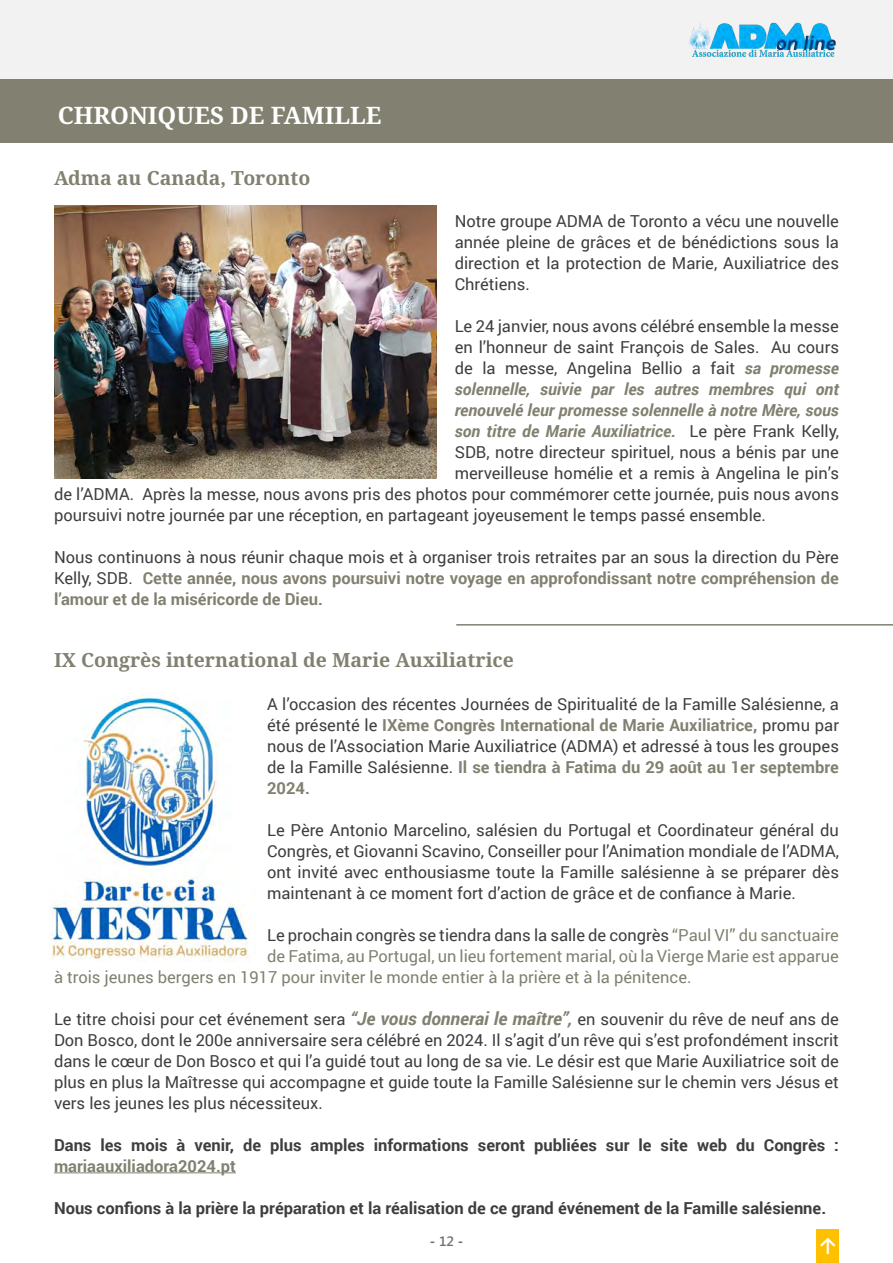
<style>
.page{position:relative;width:893px;height:1263px;background:#fff}
.page>*{position:absolute;margin:0;border:0;box-sizing:border-box;transform-origin:0 0}
.t1{font:700 24px "Noto Serif";color:#fff}
.t2{font:700 19.5px "Noto Serif";color:#828070}
.t3{font:16.5px/21px "Roboto";color:#3e3e3f;text-align:justify}
.t4{font:700 16.5px/21px "Roboto";color:#828070;text-align:justify}
.t5{font:700 16.5px/21px "Roboto";color:#3e3e3f}
.t6{font:16.5px "Roboto";color:#828070}
.t7{font:italic 700 16.5px "Roboto";color:#828070}
.t8{font:700 13.5px "Segoe UI";color:#6d6e70}
.s1{font-weight:700;font-style:italic;color:#828070}
.s2{font-weight:400;font-style:normal;color:#3e3e3f}
.s3{font-weight:400;color:#3e3e3f}
.s4{font-weight:700;color:#828070}
.s5{color:#828070}
.s6{font-weight:700;font-style:italic;font-size:18px;color:#828070}
.s7{font-weight:600}
</style>
<div class="page">
<div style="left:0;top:0;width:893px;height:80px;background:#f2f2f2"></div>
<img style="left:689px;top:22px;width:147px;height:35px">
<div style="left:816px;top:1229px;width:23px;height:34px;background:#ffc000"></div>
<svg style="left:820px;top:1237px;width:16px;height:17px"></svg>
<div style="left:0;top:80px;width:893px;height:62px;background:#828070"></div>
<hr style="left:54px;top:1172px;width:182px;height:1px;background:#828070">
<img style="left:54px;top:206px;width:383px;height:272px">
<hr style="left:456px;top:624px;width:437px;height:2px;background:#828070">
<img style="left:51px;top:697px;width:197px;height:265px">
<p class="t1" style="left:58px;top:98px;width:325px">CHRONIQUES DE FAMILLE</p>
<p class="t2" style="left:54px;top:164px;width:258px">Adma au Canada, Toronto</p>
<p class="t3" style="left:455px;top:210px;width:386px">Notre groupe ADMA de Toronto a vécu une nouvelle année pleine de grâces et de bénédictions sous la direction et la protection de Marie, Auxiliatrice des Chrétiens.</p>
<p class="t3" style="left:455px;top:315px;width:386px">Le 24 janvier, nous avons célébré ensemble la messe</p>
<p class="t3" style="left:455px;top:336px;width:386px">en l’honneur de saint François de Sales. Au cours</p>
<p class="t3" style="left:455px;top:357px;width:386px">de la messe, Angelina Bellio a fait <span class="s1">sa promesse</span></p>
<p class="t7" style="left:455px;top:377px;width:386px">solennelle, suivie par les autres membres qui ont</p>
<p class="t7" style="left:455px;top:398px;width:386px">renouvelé leur promesse solennelle à notre Mère, sous</p>
<p class="t7" style="left:455px;top:419px;width:386px">son titre de Marie Auxiliatrice. <span class="s2">Le père Frank Kelly,</span></p>
<p class="t3" style="left:455px;top:441px;width:386px">SDB, notre directeur spirituel, nous a bénis par une</p>
<p class="t3" style="left:455px;top:462px;width:386px">merveilleuse homélie et a remis à Angelina le pin’s</p>
<p class="t3" style="left:54px;top:483px;width:786px">de l’ADMA. Après la messe, nous avons pris des photos pour commémorer cette journée, puis nous avons</p>
<p class="t3" style="left:54px;top:504px;width:713px">poursuivi notre journée par une réception, en partageant joyeusement le temps passé ensemble.</p>
<p class="t4" style="left:54px;top:546px;width:786px"><span class="s3">Nous continuons à nous réunir chaque mois et à organiser trois retraites par an sous la direction du Père Kelly, SDB.</span> Cette année, nous avons poursuivi notre voyage en approfondissant notre compréhension de l’amour et de la miséricorde de Dieu.</p>
<p class="t2" style="left:54px;top:647px;width:461px">IX Congrès international de Marie Auxiliatrice</p>
<p class="t3" style="left:267px;top:693px;width:573px">A l’occasion des récentes Journées de Spiritualité de la Famille Salésienne, a été présenté le <span class="s4">IXème Congrès International de Marie Auxiliatrice,</span> promu par nous de l’Association Marie Auxiliatrice (ADMA) et adressé à tous les groupes de la Famille Salésienne. <span class="s4">Il se tiendra à Fatima du 29 août au 1er septembre 2024.</span></p>
<p class="t3" style="left:267px;top:819px;width:573px">Le Père Antonio Marcelino, salésien du Portugal et Coordinateur général du Congrès, et Giovanni Scavino, Conseiller pour l’Animation mondiale de l’ADMA, ont invité avec enthousiasme toute la Famille salésienne à se préparer dès maintenant à ce moment fort d’action de grâce et de confiance à Marie.</p>
<p class="t3" style="left:267px;top:924px;width:573px">Le prochain congrès se tiendra dans la salle de congrès <span class="s5">“Paul VI” du sanctuaire</span></p>
<p class="t6" style="left:267px;top:944px;width:573px">de Fatima, au Portugal, un lieu fortement marial, où la Vierge Marie est apparue</p>
<p class="t6" style="left:54px;top:965px;width:639px">à trois jeunes bergers en 1917 pour inviter le monde entier à la prière et à la pénitence.</p>
<p class="t3" style="left:54px;top:1008px;width:786px">Le titre choisi pour cet événement sera <span class="s6">“Je vous donnerai le maître”,</span> en souvenir du rêve de neuf ans de Don Bosco, dont le 200e anniversaire sera célébré en 2024. Il s’agit d’un rêve qui s’est profondément inscrit dans le cœur de Don Bosco et qui l’a guidé tout au long de sa vie. Le désir est que Marie Auxiliatrice soit de plus en plus la Maîtresse qui accompagne et guide toute la Famille Salésienne sur le chemin vers Jésus et vers les jeunes les plus nécessiteux.</p>
<p class="t5" style="left:54px;top:1133px;width:786px">Dans les mois à venir, de plus amples informations seront publiées sur le site web du Congrès : <span class="s5">mariaauxiliadora2024.pt</span></p>
<p class="t5" style="left:54px;top:1196px;width:774px">Nous confions à la prière la préparation et la réalisation de ce grand événement de la Famille salésienne.</p>
<p class="t8" style="left:430px;top:1229px;width:35px">- <span class="s7">12</span> -</p>
</div>
